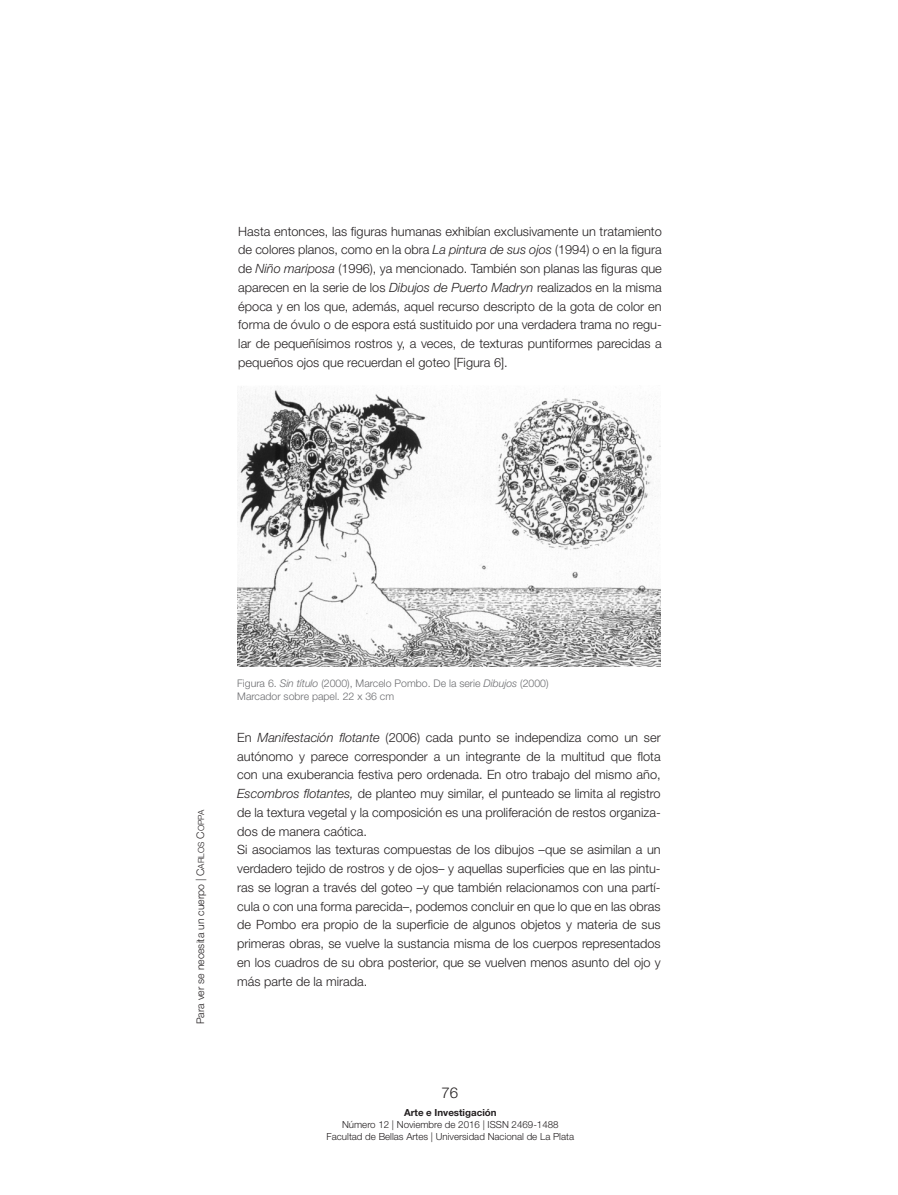
<style>
.page{position:relative;width:898px;height:1195px;background:#fff}
.page>*{position:absolute;margin:0;border:0;box-sizing:border-box;transform-origin:0 0}
.t1{font:300 15px "Helvetica Neue LT Std";color:#231f20}
.t2{font:300 12.75px/18.8px "Helvetica Neue LT Std";color:#231f20}
.t3{font:300 10.5px/13.5px "Helvetica Neue LT Std";color:#6c6d70}
.t4{font:300 10.5px "Helvetica Neue LT Std";color:#231f20}
.t5{font:300 9.75px/11.7px "Helvetica Neue LT Std";color:#231f20;text-align:center}
.t6{font:700 9.75px "Helvetica Neue LT Std";color:#231f20}
.s1{font-style:italic}
.s2{font-family:"Helvetica Neue LT Std Lt SC800";font-weight:400}
.s3{font-family:"Helvetica Neue LT Std Lt SC800";font-weight:400;font-size:8.4px}
</style>
<div class="page">
<img style="left:237px;top:387px;width:423px;height:280px">
<p class="t2" style="left:238px;top:221px;width:425px;text-align:justify">Hasta entonces, las figuras humanas exhibían exclusivamente un tratamiento de colores planos, como en la obra <span class="s1">La pintura de sus ojos</span> (1994) o en la figura de <span class="s1">Niño mariposa</span> (1996), ya mencionado. También son planas las figuras que aparecen en la serie de los <span class="s1">Dibujos de Puerto Madryn</span> realizados en la misma época y en los que, además, aquel recurso descripto de la gota de color en forma de óvulo o de espora está sustituido por una verdadera trama no regu&shy;lar de pequeñísimos rostros y, a veces, de texturas puntiformes parecidas a pequeños ojos que recuerdan el goteo [Figura 6].</p>
<p class="t4" style="left:194px;top:1024px;width:216px;rotate:-90deg">Para ver se necesita un cuerpo | <span class="s2">C</span><span class="s3">arlos</span> <span class="s2">C</span><span class="s3">oppa</span></p>
<p class="t3" style="left:237px;top:676px;width:313px">Figura 6. <span class="s1">Sin título</span> (2000), Marcelo Pombo. De la serie <span class="s1">Dibujos</span> (2000)<br>Marcador sobre papel. 22 x 36 cm</p>
<p class="t2" style="left:237px;top:728px;width:425px">En <span class="s1">Manifestación flotante</span> (2006) cada punto se independiza como un ser autónomo y parece corresponder a un integrante de la multitud que flota con una exuberancia festiva pero ordenada. En otro trabajo del mismo año, <span class="s1">Escombros flotantes,</span> de planteo muy similar, el punteado se limita al registro de la textura vegetal y la composición es una proliferación de restos organiza&shy;dos de manera caótica.<br>Si asociamos las texturas compuestas de los dibujos –que se asimilan a un verdadero tejido de rostros y de ojos– y aquellas superficies que en las pintu&shy;ras se logran a través del goteo –y que también relacionamos con una partí&shy;cula o con una forma parecida–, podemos concluir en que lo que en las obras de Pombo era propio de la superficie de algunos objetos y materia de sus primeras obras, se vuelve la sustancia misma de los cuerpos representados en los cuadros de su obra posterior, que se vuelven menos asunto del ojo y más parte de la mirada.</p>
<p class="t1" style="left:441px;top:1084px;width:18px">76</p>
<p class="t6" style="left:404px;top:1107px;width:94px">Arte e Investigación</p>
<p class="t5" style="left:326px;top:1118px;width:249px">Número 12 | Noviembre de 2016 | ISSN 2469-1488<br>Facultad de Bellas Artes | Universidad Nacional de La Plata</p>
</div>
